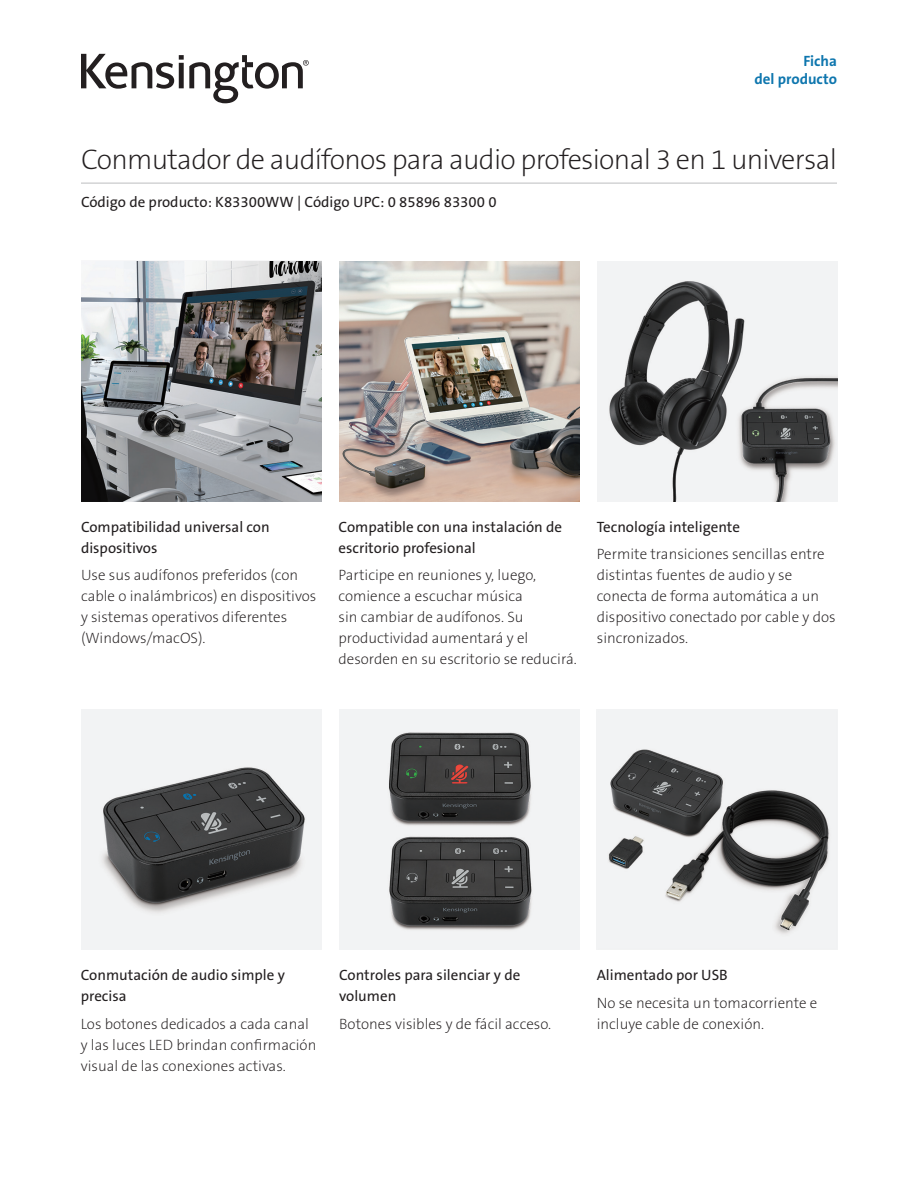
<style>
.page{position:relative;width:918px;height:1188px;background:#fff}
.page>*{position:absolute;margin:0;border:0;box-sizing:border-box;transform-origin:0 0}
.Product_Name{font:28.5px "The Sans KENSINGTON2 XL";letter-spacing:-.025em;color:#231f20}
.t1{font:15px/21px "The Sans KENSINGTON2 XL";color:#231f20}
.Part_No__UPC{font:15px/21px "The Sans KENSINGTON5 Rg";color:#231f20}
.Filetype_Header_Blue{font:15px "The Sans KENSINGTON7 Bd";color:#0e76ae}
</style>
<div class="page">
<hr style="left:81px;top:183px;width:756px;height:1px;background:#bcbdc0">
<svg style="left:81px;top:54px;width:228px;height:49px"></svg>
<img style="left:81px;top:261px;width:240px;height:240px">
<img style="left:81px;top:709px;width:240px;height:240px">
<img style="left:339px;top:709px;width:241px;height:240px">
<img style="left:597px;top:709px;width:240px;height:240px">
<img style="left:339px;top:261px;width:241px;height:240px">
<img style="left:597px;top:261px;width:241px;height:240px">
<p class="Filetype_Header_Blue" style="left:803px;top:53px;width:35px">Ficha</p>
<p class="Filetype_Header_Blue" style="left:755px;top:71px;width:84px">del producto</p>
<h1 class="Product_Name" style="left:81px;top:144px;width:757px">Conmutador de audífonos para audio profesional 3 en 1 universal</h1>
<h2 class="Part_No__UPC" style="left:81px;top:192px;width:417px">Código de producto: K83300WW | Código UPC: 0 85896 83300 0</h2>
<p class="Part_No__UPC" style="left:81px;top:517px;width:190px">Compatibilidad universal con dispositivos</p>
<p class="t1" style="left:81px;top:565px;width:237px">Use sus audífonos preferidos (con cable o inalámbricos) en dispositivos y sistemas operativos diferentes (Windows/macOS).</p>
<p class="Part_No__UPC" style="left:339px;top:517px;width:225px">Compatible con una instalación de escritorio profesional</p>
<p class="t1" style="left:339px;top:565px;width:240px">Participe en reuniones y, luego, comience a escuchar música<br>sin cambiar de audífonos. Su productividad aumentará y el desorden en su escritorio se reducirá.</p>
<p class="Part_No__UPC" style="left:597px;top:517px;width:145px">Tecnología inteligente</p>
<p class="t1" style="left:597px;top:544px;width:240px">Permite transiciones sencillas entre distintas fuentes de audio y se conecta de forma automática a un dispositivo conectado por cable y dos sincronizados.</p>
<p class="Part_No__UPC" style="left:81px;top:965px;width:206px">Conmutación de audio simple y precisa</p>
<p class="t1" style="left:81px;top:1014px;width:237px">Los botones dedicados a cada canal y las luces LED brindan confirmación visual de las conexiones activas.</p>
<p class="Part_No__UPC" style="left:339px;top:965px;width:183px">Controles para silenciar y de volumen</p>
<p class="t1" style="left:339px;top:1014px;width:213px">Botones visibles y de fácil acceso.</p>
<p class="Part_No__UPC" style="left:597px;top:965px;width:133px">Alimentado por USB</p>
<p class="t1" style="left:597px;top:993px;width:222px">No se necesita un tomacorriente e incluye cable de conexión.</p>
</div>
